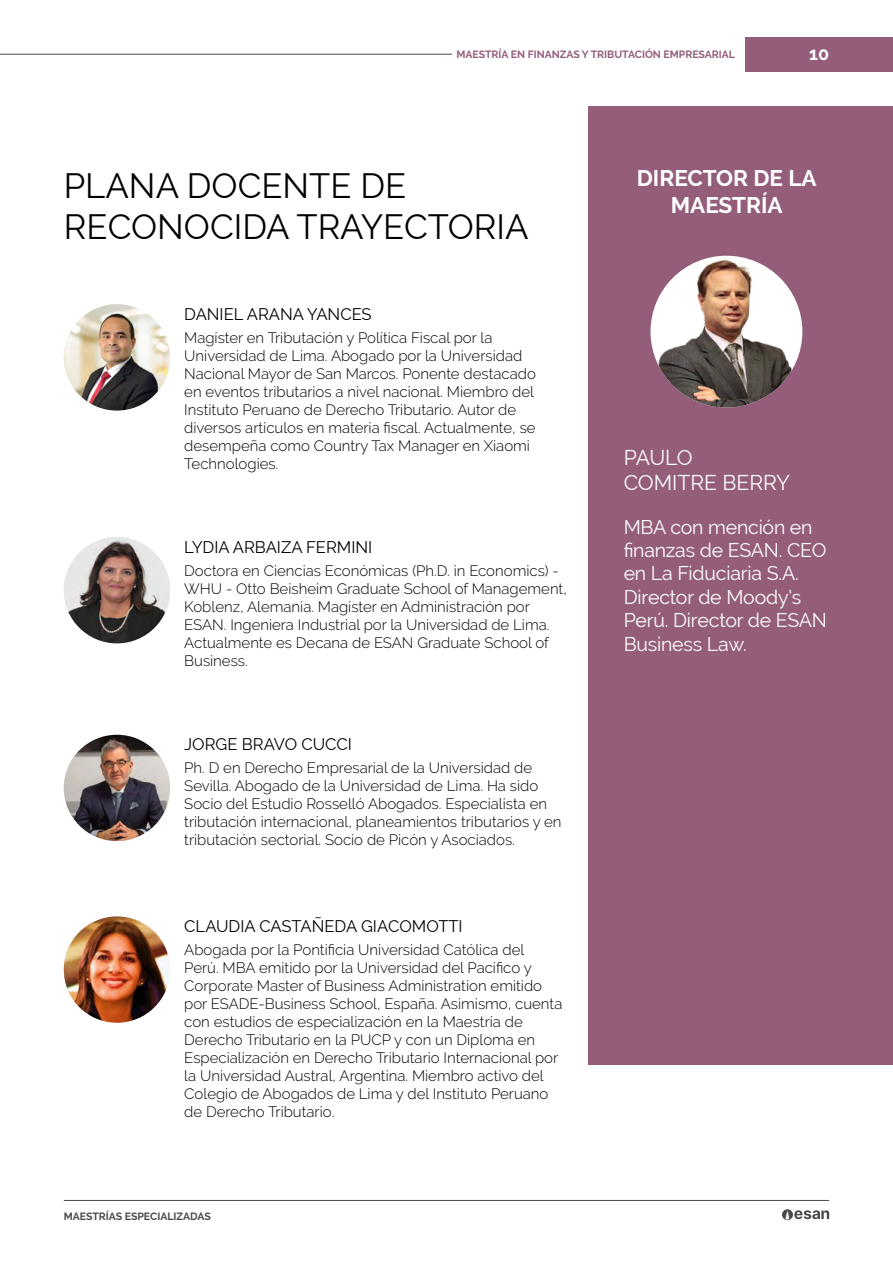
<style>
.page{position:relative;width:893px;height:1263px;background:#fff}
.page>*{position:absolute;margin:0;border:0;box-sizing:border-box;transform-origin:0 0}
.t1{font:34.5px/41.4px "Raleway";color:#000}
.t2{font:700 22.5px/27px "Raleway";color:#fff;text-align:center}
.t3{font:21px/25.2px "Raleway";color:#fff}
.t4{font:19.5px/23.4px "Raleway";letter-spacing:-.01em;color:#fff}
.t5{font:700 18px "Raleway";color:#fff}
.t6{font:16.5px "Raleway";color:#000}
.t7{font:300 15px/18px "Raleway";color:#000}
.t8{font:700 10.5px "Raleway";color:#945e7b}
.t9{font:700 10.5px "Raleway";color:#4a4a49}
</style>
<div class="page">
<hr style="left:64px;top:1200px;width:765px;height:1px;background:#4a4a49">
<svg style="left:782px;top:1209px;width:47px;height:11px"></svg>
<div style="left:588px;top:106px;width:305px;height:958px;background:#945e7b"></div>
<div style="left:746px;top:37px;width:147px;height:34px;background:#945e7b"></div>
<hr style="left:0;top:54px;width:452px;height:1px;background:#4a4a49">
<img style="left:64px;top:304px;width:106px;height:107px;border-radius:53px">
<img style="left:64px;top:537px;width:106px;height:106px;border-radius:53px">
<img style="left:64px;top:735px;width:106px;height:106px;border-radius:53px">
<img style="left:64px;top:916px;width:106px;height:107px;border-radius:53px">
<img style="left:650px;top:256px;width:152px;height:152px;border-radius:76px">
<p class="t8" style="left:456px;top:49px;width:280px">MAESTRÍA EN FINANZAS Y TRIBUTACIÓN EMPRESARIAL</p>
<p class="t5" style="left:809px;top:43px;width:21px">10</p>
<h1 class="t1" style="left:64px;top:165px;width:466px">PLANA DOCENTE DE<br>RECONOCIDA TRAYECTORIA</h1>
<p class="t6" style="left:184px;top:304px;width:189px">DANIEL ARANA YANCES</p>
<p class="t7" style="left:184px;top:329px;width:353px">Magíster en Tributación y Política Fiscal por la Universidad de Lima. Abogado por la Universidad Nacional Mayor de San Marcos. Ponente destacado en eventos tributarios a nivel nacional. Miembro del Instituto Peruano de Derecho Tributario. Autor de diversos artículos en materia fiscal. Actualmente, se desempeña como Country Tax Manager en Xiaomi Technologies.</p>
<p class="t6" style="left:184px;top:537px;width:190px">LYDIA ARBAIZA FERMINI</p>
<p class="t7" style="left:184px;top:561px;width:384px">Doctora en Ciencias Económicas (Ph.D. in Economics) - WHU - Otto Beisheim Graduate School of Management, Koblenz, Alemania. Magíster en Administración por ESAN. Ingeniera Industrial por la Universidad de Lima.<br>Actualmente es Decana de ESAN Graduate School of Business.</p>
<p class="t6" style="left:184px;top:735px;width:169px">JORGE BRAVO CUCCI</p>
<p class="t7" style="left:184px;top:759px;width:379px">Ph. D en Derecho Empresarial de la Universidad de Sevilla. Abogado de la Universidad de Lima. Ha sido Socio del Estudio Rosselló Abogados. Especialista en tributación internacional, planeamientos tributarios y en tributación sectorial. Socio de Picón y Asociados.</p>
<p class="t6" style="left:184px;top:916px;width:280px">CLAUDIA CASTAÑEDA GIACOMOTTI</p>
<p class="t7" style="left:184px;top:941px;width:380px">Abogada por la Pontificia Universidad Católica del Perú. MBA emitido por la Universidad del Pacífico y Corporate Master of Business Administration emitido por ESADE-Business School, España. Asimismo, cuenta con estudios de especialización en la Maestría de Derecho Tributario en la PUCP y con un Diploma en Especialización en Derecho Tributario Internacional por la Universidad Austral, Argentina. Miembro activo del Colegio de Abogados de Lima y del Instituto Peruano de Derecho Tributario.</p>
<p class="t9" style="left:64px;top:1210px;width:149px">MAESTRÍAS ESPECIALIZADAS</p>
<h2 class="t2" style="left:637px;top:165px;width:181px">DIRECTOR DE LA<br>MAESTRÍA</h2>
<h3 class="t3" style="left:624px;top:445px;width:168px">PAULO<br>COMITRE BERRY</h3>
<h3 class="t4" style="left:624px;top:515px;width:205px">MBA con mención en finanzas de ESAN. CEO en La Fiduciaria S.A.<br>Director de Moody’s<br>Perú. Director de ESAN<br>Business Law.</h3>
</div>
